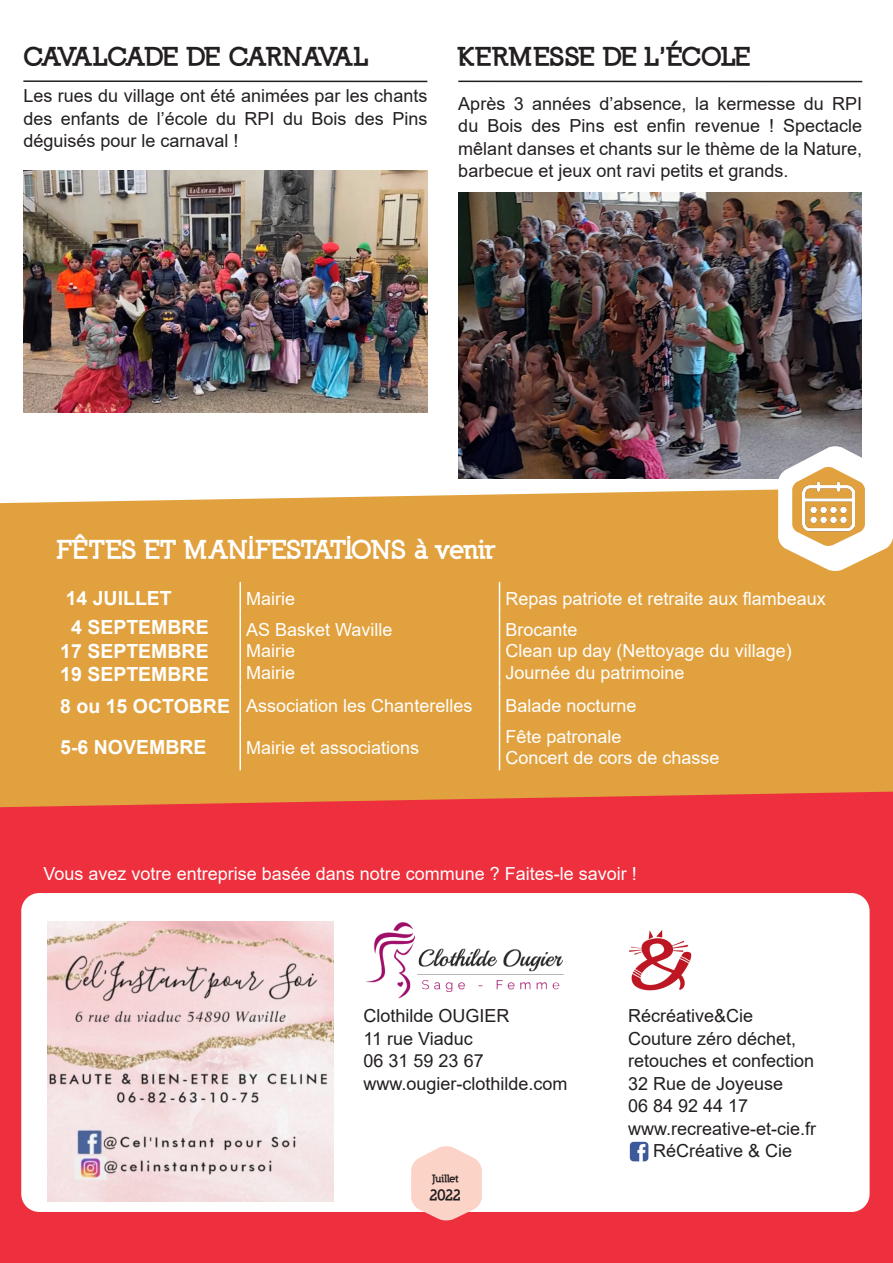
<style>
.page{position:relative;width:893px;height:1263px;background:#ee2f3d}
.page>*{position:absolute;margin:0;border:0;box-sizing:border-box;transform-origin:0 0}
.t1{font:900 25.5px "Nilland";letter-spacing:-.035em;color:#fff}
.t2{font:900 25.5px "Nilland";letter-spacing:-.09em;color:#231f20}
.t3{font:900 25.5px "Nilland";letter-spacing:-.055em;color:#231f20}
.t4{font:700 19.5px "Arial";color:#fff}
.t5{font:18px/22.5px "Arial";color:#231f20;text-align:justify}
.t6{font:18px "Arial";color:#fff}
.t7{font:900 15px "Nilland";color:#231f20}
.t8{font:900 10.5px "Nilland";letter-spacing:-.03em;color:#231f20}
</style>
<div class="page">
<div style="left:21px;top:893px;width:849px;height:319px;background:#fff;border-radius:18px"></div>
<svg style="left:411px;top:1146px;width:71px;height:75px"></svg>
<img style="left:629px;top:930px;width:63px;height:61px">
<img style="left:630px;top:1142px;width:18px;height:19px">
<div style="left:0;top:0;width:893px;height:487px;background:#fff"></div>
<img style="left:365px;top:922px;width:199px;height:76px">
<div style="left:0;top:487px;width:893px;height:320px;background:#e1a13e"></div>
<img style="left:458px;top:193px;width:403px;height:286px">
<hr style="left:458px;top:81px;width:404px;height:1px;background:#231f20">
<img style="left:47px;top:921px;width:287px;height:280px">
<hr style="left:239px;top:582px;width:2px;height:32px;background:#fff">
<hr style="left:499px;top:582px;width:1px;height:32px;background:#fff">
<hr style="left:239px;top:614px;width:2px;height:73px;background:#fff">
<hr style="left:499px;top:614px;width:1px;height:73px;background:#fff">
<hr style="left:239px;top:687px;width:2px;height:37px;background:#fff">
<hr style="left:499px;top:687px;width:1px;height:37px;background:#fff">
<hr style="left:239px;top:724px;width:2px;height:46px;background:#fff">
<hr style="left:499px;top:724px;width:1px;height:46px;background:#fff">
<svg style="left:778px;top:446px;width:115px;height:125px;background:#eedcc1"></svg>
<img style="left:802px;top:480px;width:53px;height:53px">
<hr style="left:23px;top:80px;width:404px;height:2px;background:#231f20">
<img style="left:23px;top:170px;width:404px;height:242px">
<p class="t2" style="left:23px;top:40px;width:347px">CAVALCADE DE CARNAVAL</p>
<p class="t5" style="left:23px;top:84px;width:405px">Les rues du village ont été animées par les chants des enfants de l’école du RPI du Bois des Pins déguisés pour le carnaval !</p>
<p class="t3" style="left:458px;top:40px;width:295px">KERMESSE DE L’ÉCOLE</p>
<p class="t5" style="left:458px;top:92px;width:405px">Après 3 années d’absence, la kermesse du RPI du Bois des Pins est enfin revenue ! Spectacle mêlant danses et chants sur le thème de la Nature, barbecue et jeux ont ravi petits et grands.</p>
<p class="t1" style="left:57px;top:533px;width:440px">FÊTES ET MANIFESTATIONS à venir</p>
<p class="t4" style="left:66px;top:585px;width:108px">14 JUILLET</p>
<p class="t6" style="left:246px;top:586px;width:50px">Mairie</p>
<p class="t6" style="left:505px;top:586px;width:322px">Repas patriote et retraite aux flambeaux</p>
<p class="t4" style="left:71px;top:614px;width:139px">4 SEPTEMBRE</p>
<p class="t4" style="left:60px;top:637px;width:150px">17 SEPTEMBRE</p>
<p class="t4" style="left:60px;top:661px;width:150px">19 SEPTEMBRE</p>
<p class="t6" style="left:246px;top:617px;width:148px">AS Basket Waville</p>
<p class="t6" style="left:246px;top:639px;width:50px">Mairie</p>
<p class="t6" style="left:246px;top:660px;width:50px">Mairie</p>
<p class="t6" style="left:505px;top:617px;width:74px">Brocante</p>
<p class="t6" style="left:505px;top:639px;width:288px">Clean up day (Nettoyage du village)</p>
<p class="t6" style="left:505px;top:660px;width:181px">Journée du patrimoine</p>
<p class="t4" style="left:60px;top:692px;width:171px">8 ou 15 OCTOBRE</p>
<p class="t6" style="left:246px;top:693px;width:228px">Association les Chanterelles</p>
<p class="t6" style="left:505px;top:693px;width:133px">Balade nocturne</p>
<p class="t4" style="left:60px;top:733px;width:148px">5-6 NOVEMBRE</p>
<p class="t6" style="left:246px;top:735px;width:175px">Mairie et associations</p>
<p class="t6" style="left:505px;top:724px;width:118px">Fête patronale</p>
<p class="t6" style="left:505px;top:746px;width:216px">Concert de cors de chasse</p>
<p class="t6" style="left:44px;top:861px;width:595px">Vous avez votre entreprise basée dans notre commune ? Faites-le savoir !</p>
<p class="t5" style="left:364px;top:1004px;width:148px">Clothilde OUGIER</p>
<p class="t5" style="left:364px;top:1027px;width:111px">11 rue Viaduc</p>
<p class="t5" style="left:364px;top:1049px;width:122px">06 31 59 23 67</p>
<p class="t5" style="left:364px;top:1072px;width:206px">www.ougier-clothilde.com</p>
<p class="t8" style="left:433px;top:1171px;width:27px">Juillet</p>
<p class="t7" style="left:430px;top:1185px;width:34px">2022</p>
<p class="t5" style="left:628px;top:1004px;width:127px">Récréative&amp;Cie</p>
<p class="t5" style="left:628px;top:1027px;width:170px">Couture zéro déchet,</p>
<p class="t5" style="left:628px;top:1049px;width:188px">retouches et confection</p>
<p class="t5" style="left:628px;top:1072px;width:157px">32 Rue de Joyeuse</p>
<p class="t5" style="left:628px;top:1094px;width:122px">06 84 92 44 17</p>
<p class="t5" style="left:628px;top:1117px;width:190px">www.recreative-et-cie.fr</p>
<p class="t5" style="left:653px;top:1139px;width:141px">RéCréative &amp; Cie</p>
</div>
